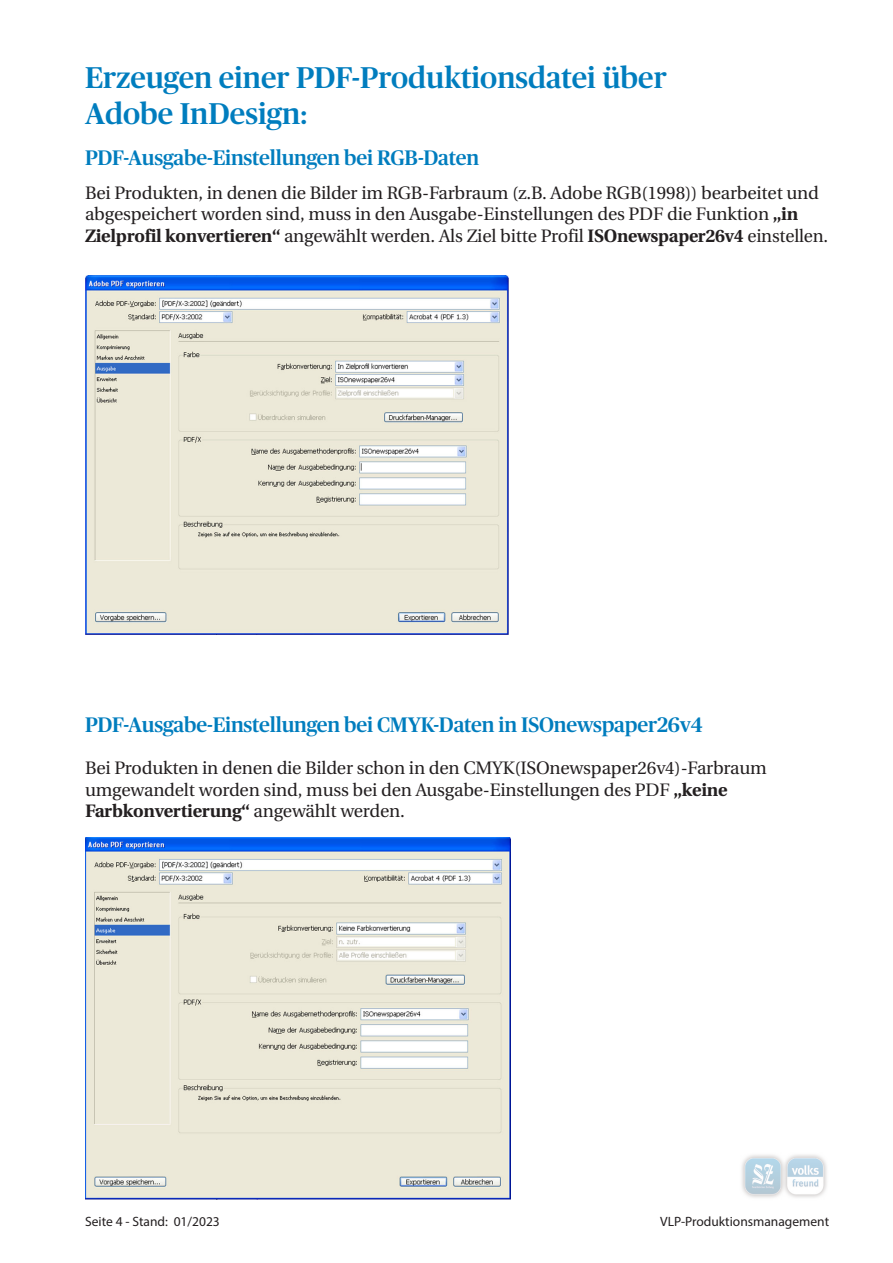
<style>
.page{position:relative;width:893px;height:1263px;background:#fff}
.page>*{position:absolute;margin:0;border:0;box-sizing:border-box;transform-origin:0 0}
.t1{font:700 30px/36px "Publico";color:#007dbe}
.t2{font:700 21px "Publico";letter-spacing:-.01em;color:#007dbe}
.t3{font:18px/21.6px "Utopia";letter-spacing:-.01em;color:#231f20}
.t4{font:13.5px "Myriad Pro";color:#231f20}
.s1{font-weight:700}
</style>
<div class="page">
<img style="left:742px;top:1155px;width:85px;height:43px">
<img style="left:85px;top:275px;width:423px;height:359px">
<img style="left:85px;top:838px;width:425px;height:361px">
<h1 class="t1" style="left:85px;top:59px;width:583px">Erzeugen einer PDF-Produktionsdatei über<br>Adobe InDesign:</h1>
<p class="t2" style="left:85px;top:146px;width:396px">PDF-Ausgabe-Einstellungen bei RGB-Daten</p>
<p class="t3" style="left:85px;top:182px;width:745px">Bei Produkten, in denen die Bilder im RGB-Farbraum (z.B. Adobe RGB(1998)) bearbeitet und abgespeichert worden sind, muss in den Ausgabe-Einstellungen des PDF die Funktion <span class="s1">„in<br>Zielprofil konvertieren“</span> angewählt werden. Als Ziel bitte Profil <span class="s1">ISOnewspaper26v4</span> einstellen.</p>
<p class="t2" style="left:85px;top:713px;width:619px">PDF-Ausgabe-Einstellungen bei CMYK-Daten in ISOnewspaper26v4</p>
<p class="t3" style="left:85px;top:757px;width:683px">Bei Produkten in denen die Bilder schon in den CMYK(ISOnewspaper26v4)-Farbraum umgewandelt worden sind, muss bei den Ausgabe-Einstellungen des PDF <span class="s1">„keine<br>Farbkonvertierung“</span> angewählt werden.</p>
<p class="t4" style="left:85px;top:1213px;width:136px">Seite 4 - Stand: 01/2023</p>
<p class="t4" style="left:660px;top:1213px;width:170px">VLP-Produktionsmanagement</p>
</div>
